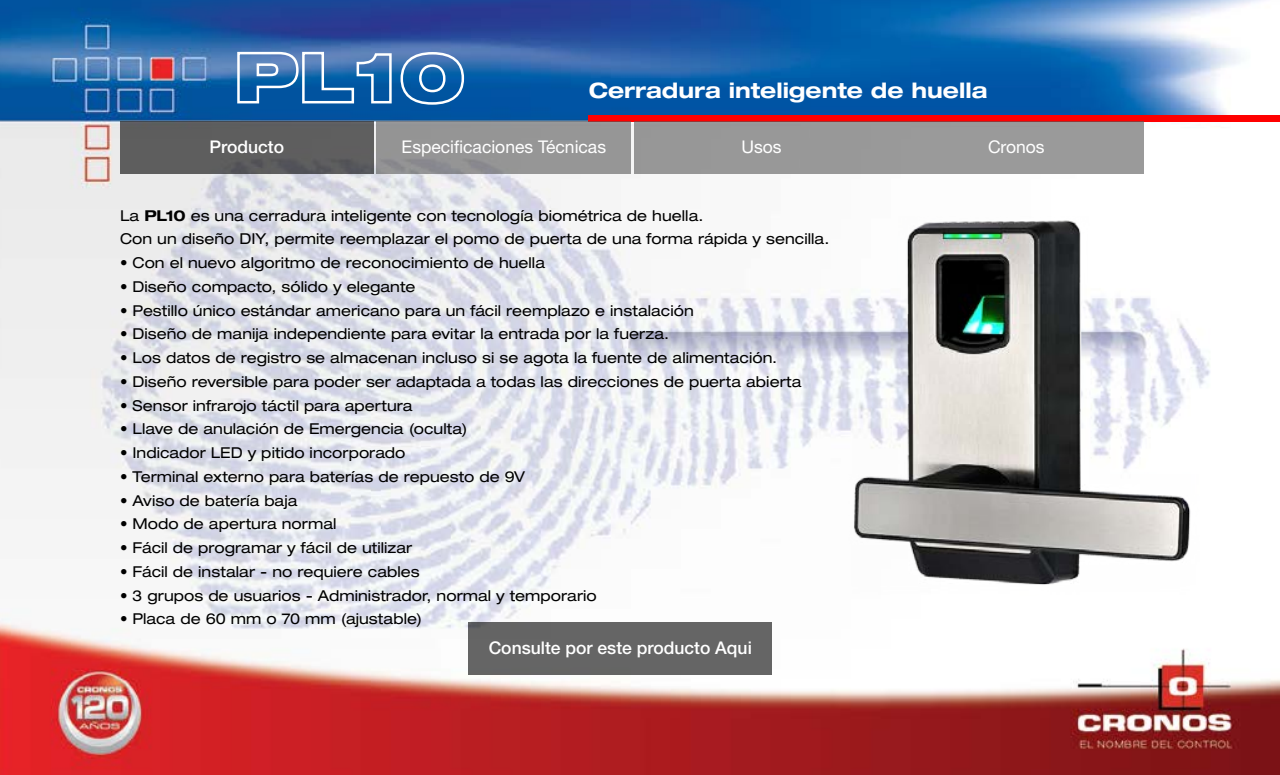
<style>
.page{position:relative;width:1280px;height:775px;background:#fff}
.page>*{position:absolute;margin:0;border:0;box-sizing:border-box;transform-origin:0 0}
.t1{font:700 expanded 21.25px "Helvetica Neue LT Std";color:#fff}
.t2{font:500 17.5px "Helvetica Neue LT Std";color:#fff}
.t3{font:17.5px "Helvetica Neue LT Std";color:#fff}
.t4{font:expanded 15px/23.8px "Helvetica Neue LT Std";letter-spacing:.005em;color:#000}
.s1{font-weight:700}
</style>
<div class="page">
<img style="left:0;top:0;width:1280px;height:775px">
<svg style="left:236px;top:51px;width:157px;height:54px;background:#4a82ba"></svg>
<svg style="left:399px;top:51px;width:64px;height:55px;background:#417eb8"></svg>
<div style="left:589px;top:115px;width:691px;height:6px;background:#f00"></div>
<img style="left:820px;top:216px;width:388px;height:382px">
<div style="left:377px;top:121px;width:254px;height:53px;background:#959595"></div>
<div style="left:634px;top:121px;width:255px;height:53px;background:#989898"></div>
<div style="left:889px;top:121px;width:255px;height:53px;background:#9a9a9a"></div>
<div style="left:120px;top:121px;width:254px;height:53px;background:#5e5e5e"></div>
<div style="left:469px;top:622px;width:303px;height:53px;background:#656565"></div>
<h1 class="t1" style="left:589px;top:77px;width:386px">Cerradura inteligente de huella￼￼￼￼￼￼￼￼￼￼￼￼￼</h1>
<p class="t2" style="left:210px;top:136px;width:76px">Producto</p>
<p class="t3" style="left:402px;top:136px;width:206px">Especificaciones Técnicas</p>
<p class="t3" style="left:742px;top:136px;width:42px">Usos</p>
<p class="t3" style="left:988px;top:136px;width:58px">Cronos</p>
<p class="t4" style="left:120px;top:203px;width:711px">La <span class="s1">PL10</span> es una cerradura inteligente con tecnología biométrica de huella.<br>Con un diseño DIY, permite reemplazar el pomo de puerta de una forma rápida y sencilla.</p>
<p class="t4" style="left:120px;top:251px;width:427px">• Con el nuevo algoritmo de reconocimiento de huella</p>
<p class="t4" style="left:120px;top:274px;width:297px">• Diseño compacto, sólido y elegante</p>
<p class="t4" style="left:120px;top:298px;width:575px">• Pestillo único estándar americano para un fácil reemplazo e instalación</p>
<p class="t4" style="left:120px;top:322px;width:551px">• Diseño de manija independiente para evitar la entrada por la fuerza.</p>
<p class="t4" style="left:120px;top:346px;width:659px">• Los datos de registro se almacenan incluso si se agota la fuente de alimentación.</p>
<p class="t4" style="left:120px;top:369px;width:683px">• Diseño reversible para poder ser adaptada a todas las direcciones de puerta abierta</p>
<p class="t4" style="left:120px;top:393px;width:294px">• Sensor infrarojo táctil para apertura</p>
<p class="t4" style="left:120px;top:417px;width:349px">• Llave de anulación de Emergencia (oculta)</p>
<p class="t4" style="left:120px;top:441px;width:287px">• Indicador LED y pitido incorporado</p>
<p class="t4" style="left:120px;top:464px;width:407px">• Terminal externo para baterías de repuesto de 9V</p>
<p class="t4" style="left:120px;top:488px;width:179px">• Aviso de batería baja</p>
<p class="t4" style="left:120px;top:512px;width:218px">• Modo de apertura normal</p>
<p class="t4" style="left:120px;top:536px;width:294px">• Fácil de programar y fácil de utilizar</p>
<p class="t4" style="left:120px;top:559px;width:301px">• Fácil de instalar - no requiere cables</p>
<p class="t4" style="left:120px;top:583px;width:478px">• 3 grupos de usuarios - Administrador, normal y temporario</p>
<p class="t4" style="left:120px;top:607px;width:304px">• Placa de 60 mm o 70 mm (ajustable)</p>
<p class="t2" style="left:489px;top:638px;width:265px">Consulte por este producto Aqui</p>
</div>
